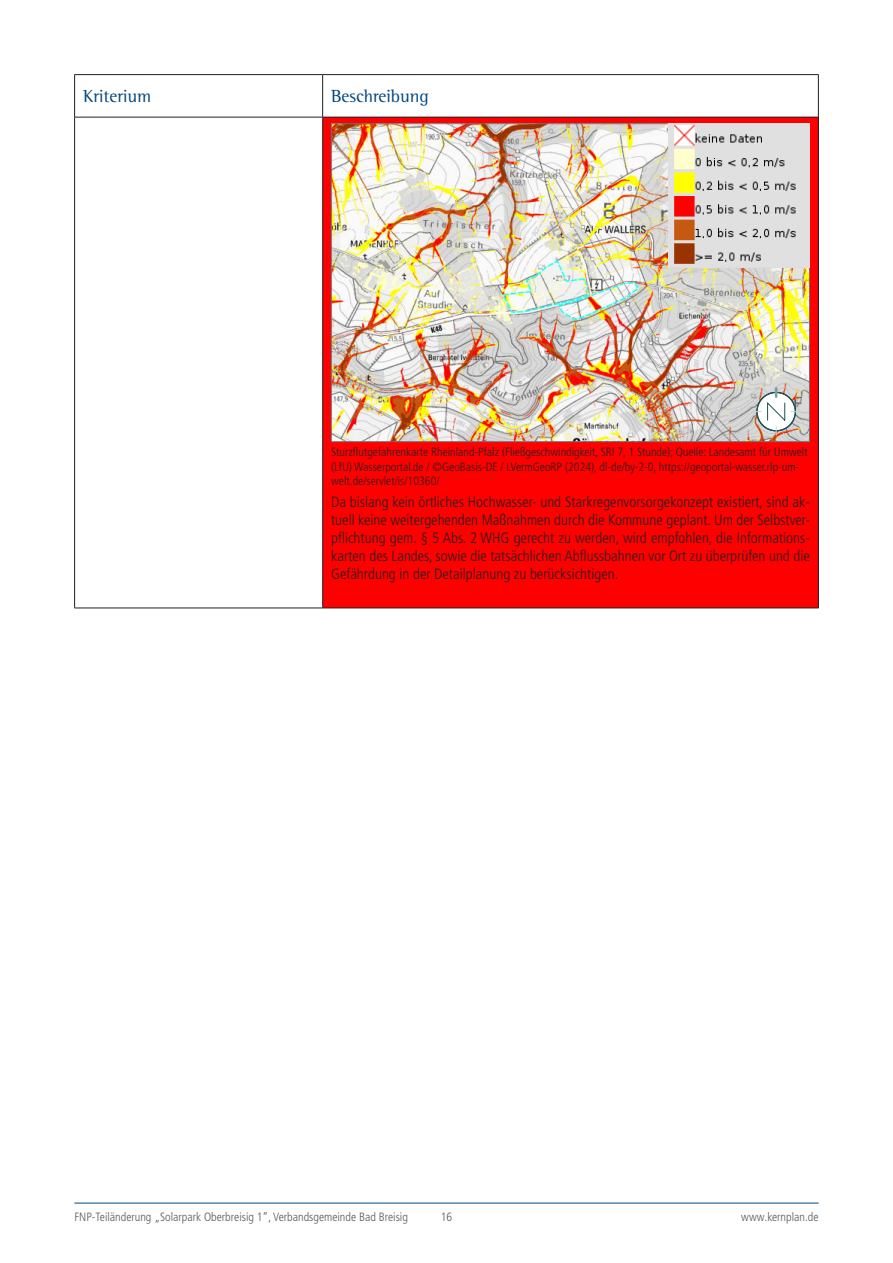
<style>
.page{position:relative;width:893px;height:1263px;background:#fff}
.page>*{position:absolute;margin:0;border:0;box-sizing:border-box;transform-origin:0 0}
.t1{font:18px "Rotis Semi Serif Std";color:#00467e}
.t2{font:300 condensed 15px/18px "Frutiger LT Pro";color:#231f20;text-align:justify}
.t3{font:300 condensed 12px/14.4px "Frutiger LT Pro";color:#231f20}
.t4{font:300 condensed 12px "Frutiger LT Pro";color:#57585a}
</style>
<div class="page">
<hr style="left:74px;top:1203px;width:745px;height:1px;background:#00467e">
<svg style="left:75px;top:75px;width:743px;height:533px"></svg>
<div style="left:323px;top:117px;width:495px;height:491px;background:#f00"></div>
<hr style="left:323px;top:608px;width:496px;height:1px;background:#231f20">
<hr style="left:74px;top:117px;width:1px;height:491px;background:#231f20">
<hr style="left:74px;top:608px;width:249px;height:1px;background:#231f20">
<hr style="left:322px;top:117px;width:1px;height:491px;background:#231f20">
<hr style="left:818px;top:117px;width:1px;height:491px;background:#231f20">
<hr style="left:74px;top:74px;width:249px;height:1px;background:#231f20">
<hr style="left:74px;top:75px;width:1px;height:42px;background:#231f20">
<hr style="left:74px;top:117px;width:249px;height:1px;background:#231f20">
<hr style="left:323px;top:74px;width:496px;height:1px;background:#231f20">
<hr style="left:322px;top:75px;width:1px;height:42px;background:#231f20">
<hr style="left:818px;top:75px;width:1px;height:42px;background:#231f20">
<hr style="left:323px;top:117px;width:496px;height:1px;background:#231f20">
<img style="left:333px;top:125px;width:475px;height:315px">
<svg style="left:753px;top:388px;width:46px;height:47px;background:#cfceca"></svg>
<img style="left:668px;top:124px;width:142px;height:143px">
<p class="t1" style="left:83px;top:87px;width:70px">Kriterium</p>
<p class="t1" style="left:331px;top:87px;width:99px">Beschreibung</p>
<p class="t3" style="left:331px;top:445px;width:478px">Sturzflutgefahrenkarte Rheinland-Pfalz (Fließgeschwindigkeit, SRI 7, 1 Stunde); Quelle: Landesamt für Umwelt (LfU) Wasserportal.de / ©GeoBasis-DE / LVermGeoRP (2024), dl-de/by-2-0, https://geoportal-wasser.rlp-um&shy;welt.de/servlet/is/10360/</p>
<p class="t2" style="left:331px;top:494px;width:480px">Da bislang kein örtliches Hochwasser- und Starkregenvorsorgekonzept existiert, sind ak&shy;tuell keine weitergehenden Maßnahmen durch die Kommune geplant. Um der Selbstver&shy;pflichtung gem. § 5 Abs. 2 WHG gerecht zu werden, wird empfohlen, die Informations&shy;karten des Landes, sowie die tatsächlichen Abflussbahnen vor Ort zu überprüfen und die Gefährdung in der Detailplanung zu berücksichtigen.</p>
<p class="t4" style="left:74px;top:1212px;width:335px">FNP-Teiländerung „Solarpark Oberbreisig 1“, Verbandsgemeinde Bad Breisig</p>
<p class="t4" style="left:441px;top:1211px;width:13px">16</p>
<p class="t4" style="left:741px;top:1211px;width:79px">www.kernplan.de</p>
</div>
